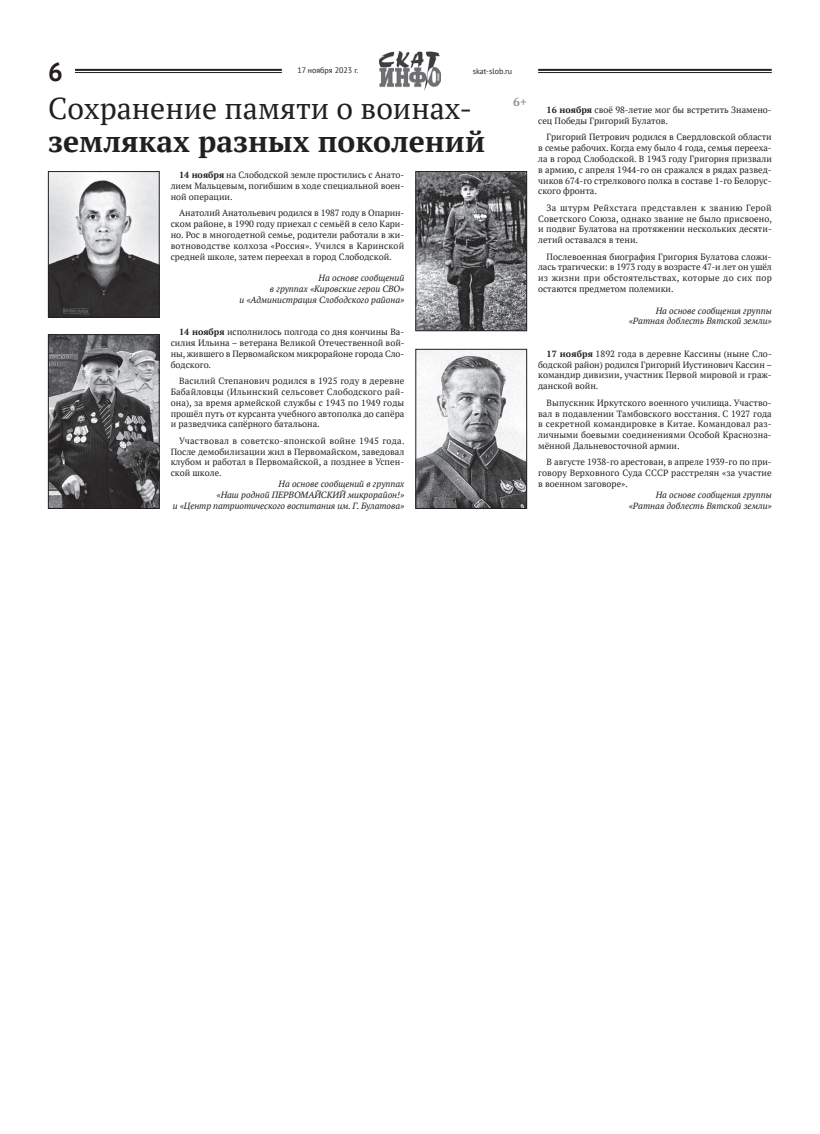
<style>
.page{position:relative;width:820px;height:1134px;background:#fff}
.page>*{position:absolute;margin:0;border:0;box-sizing:border-box;transform-origin:0 0}
.t1{font:30px "PT Serif";color:#231f20}
.t2{font:700 30px "PT Serif";color:#231f20}
.t3{font:700 26px "PT Sans";color:#231f20}
.t4{font:700 12px "PT Serif";color:#939598}
.t5{font:9px/10.8px "PT Serif";color:#231f20;text-align:justify}
.t6{font:italic 9px/10.8px "PT Serif";color:#231f20;text-align:right}
.t7{font:8px "PT Sans";color:#231f20}
.s1{font-weight:700}
</style>
<div class="page">
<img style="left:379px;top:51px;width:61px;height:40px">
<hr style="left:75px;top:69px;width:207px;height:2px;background:#231f20">
<hr style="left:75px;top:72px;width:207px;height:1px;background:#231f20">
<hr style="left:538px;top:69px;width:233px;height:2px;background:#231f20">
<hr style="left:538px;top:72px;width:233px;height:1px;background:#231f20">
<img style="left:50px;top:173px;width:107px;height:142px">
<div style="left:48px;top:171px;width:111px;height:146px;border:1px solid #231f20"></div>
<img style="left:50px;top:336px;width:107px;height:171px">
<div style="left:48px;top:334px;width:111px;height:175px;border:1px solid #231f20"></div>
<img style="left:417px;top:351px;width:107px;height:156px">
<div style="left:415px;top:349px;width:111px;height:160px;border:1px solid #231f20"></div>
<img style="left:417px;top:173px;width:107px;height:156px">
<div style="left:415px;top:171px;width:111px;height:160px;border:1px solid #231f20"></div>
<h2 class="t3" style="left:48px;top:54px;width:16px">6</h2>
<h1 class="t1" style="left:48px;top:89px;width:425px">Сохранение памяти о воинах-</h1>
<h1 class="t2" style="left:48px;top:122px;width:438px">земляках разных поколений</h1>
<p class="t5" style="left:171px;top:170px;width:235px;text-indent:9px"><span class="s1">14 ноября</span> на Слободской земле простились с Анато&shy;лием Мальцевым, погибшим в ходе специальной воен&shy;ной операции.</p>
<p class="t5" style="left:171px;top:208px;width:235px;text-indent:9px">Анатолий Анатольевич родился в 1987 году в Опарин&shy;ском районе, в 1990 году приехал с семьёй в село Кари&shy;но. Рос в многодетной семье, родители работали в жи&shy;вотноводстве колхоза «Россия». Учился в Каринской средней школе, затем переехал в город Слободской.</p>
<p class="t6" style="left:239px;top:273px;width:166px">На основе сообщений<br>в группах «Кировские герои СВО»<br>и «Администрация Слободского района»</p>
<p class="t5" style="left:171px;top:327px;width:235px;text-indent:9px"><span class="s1">14 ноября</span> исполнилось полгода со дня кончины Ва&shy;силия Ильина – ветерана Великой Отечественной вой&shy;ны, жившего в Первомайском микрорайоне города Сло&shy;бодского.</p>
<p class="t5" style="left:171px;top:375px;width:235px;text-indent:9px">Василий Степанович родился в 1925 году в деревне Бабайловцы (Ильинский сельсовет Слободского рай&shy;она), за время армейской службы с 1943 по 1949 годы прошёл путь от курсанта учебного автополка до сапёра и разведчика сапёрного батальона.</p>
<p class="t5" style="left:171px;top:435px;width:235px;text-indent:9px">Участвовал в советско-японской войне 1945 года.<br>После демобилизации жил в Первомайском, заведовал клубом и работал в Первомайской, а позднее в Успен&shy;ской школе.</p>
<p class="t6" style="left:173px;top:478px;width:233px">На основе сообщений в группах<br>«Наш родной ПЕРВОМАЙСКИЙ микрорайон!»<br>и «Центр патриотического воспитания им. Г. Булатова»</p>
<p class="t7" style="left:297px;top:65px;width:62px">17 ноября 2023 г.</p>
<p class="t7" style="left:472px;top:66px;width:41px">skat-slob.ru</p>
<h3 class="t4" style="left:513px;top:94px;width:15px">6+</h3>
<p class="t5" style="left:538px;top:104px;width:235px;text-indent:9px"><span class="s1">16 ноября</span> своё 98-летие мог бы встретить Знамено&shy;сец Победы Григорий Булатов.</p>
<p class="t5" style="left:538px;top:132px;width:235px;text-indent:9px">Григорий Петрович родился в Свердловской области в семье рабочих. Когда ему было 4 года, семья перееха&shy;ла в город Слободской. В 1943 году Григория призвали в армию, с апреля 1944-го он сражался в рядах развед&shy;чиков 674-го стрелкового полка в составе 1-го Белорус&shy;ского фронта.</p>
<p class="t5" style="left:538px;top:202px;width:235px;text-indent:9px">За штурм Рейхстага представлен к званию Герой Советского Союза, однако звание не было присвоено, и подвиг Булатова на протяжении нескольких десяти&shy;летий оставался в тени.</p>
<p class="t5" style="left:538px;top:251px;width:235px;text-indent:9px">Послевоенная биография Григория Булатова сложи&shy;лась трагически: в 1973 году в возрасте 47-и лет он ушёл из жизни при обстоятельствах, которые до сих пор остаются предметом полемики.</p>
<p class="t6" style="left:628px;top:305px;width:144px">На основе сообщения группы «Ратная доблесть Вятской земли»</p>
<p class="t5" style="left:538px;top:348px;width:235px;text-indent:9px"><span class="s1">17 ноября</span> 1892 года в деревне Кассины (ныне Сло&shy;бодской район) родился Григорий Иустинович Кассин – командир дивизии, участник Первой мировой и граж&shy;данской войн.</p>
<p class="t5" style="left:538px;top:397px;width:235px;text-indent:9px">Выпускник Иркутского военного училища. Участво&shy;вал в подавлении Тамбовского восстания. С 1927 года в секретной командировке в Китае. Командовал раз&shy;личными боевыми соединениями Особой Краснозна&shy;мённой Дальневосточной армии.</p>
<p class="t5" style="left:538px;top:457px;width:235px;text-indent:9px">В августе 1938-го арестован, в апреле 1939-го по при&shy;говору Верховного Суда СССР расстрелян «за участие в военном заговоре».</p>
<p class="t6" style="left:628px;top:489px;width:144px">На основе сообщения группы «Ратная доблесть Вятской земли»</p>
</div>
